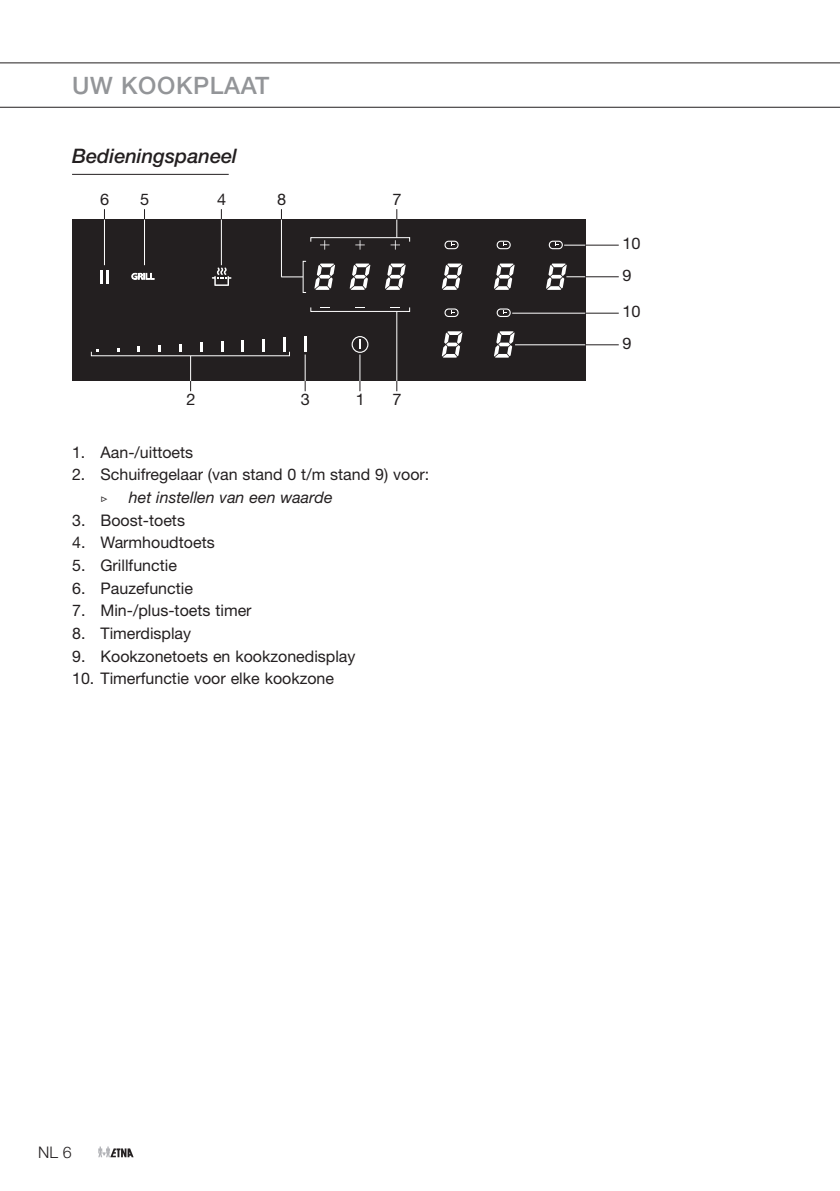
<style>
.page{position:relative;width:840px;height:1191px;background:#fff}
.page>*{position:absolute;margin:0;border:0;box-sizing:border-box;transform-origin:0 0}
.t1{font:500 24px "Helvetica Neue";letter-spacing:.025em;color:#939598}
.t2{font:italic 500 20px "Helvetica Neue";color:#231f20}
.t3{font:16px "Helvetica Neue";color:#231f20}
.t4{font:italic 16px "Helvetica Neue";color:#231f20}
.t5{font:16px "Helvetica Neue LTW1 G";color:#231f20}
.t6{font:300 16px "Helvetica Neue";color:#231f20}
.t7{font:16px "Garamond Premr Pro";color:#231f20}
</style>
<div class="page">
<hr style="left:0;top:62px;width:839px;height:1px;background:#231f20">
<hr style="left:0;top:107px;width:839px;height:1px;background:#231f20">
<svg style="left:98px;top:1146px;width:35px;height:11px"></svg>
<hr style="left:72px;top:174px;width:156px;height:1px;background:#231f20">
<div style="left:72px;top:219px;width:513px;height:162px;background:#231f20"></div>
<svg style="left:314px;top:263px;width:21px;height:27px"></svg>
<svg style="left:320px;top:242px;width:9px;height:8px"></svg>
<svg style="left:349px;top:263px;width:21px;height:27px"></svg>
<svg style="left:355px;top:242px;width:9px;height:8px"></svg>
<svg style="left:385px;top:263px;width:20px;height:27px"></svg>
<svg style="left:441px;top:263px;width:21px;height:27px"></svg>
<svg style="left:494px;top:263px;width:20px;height:27px"></svg>
<svg style="left:441px;top:331px;width:21px;height:27px"></svg>
<svg style="left:494px;top:331px;width:20px;height:27px"></svg>
<svg style="left:137px;top:347px;width:3px;height:4px"></svg>
<svg style="left:158px;top:345px;width:3px;height:6px"></svg>
<svg style="left:179px;top:344px;width:3px;height:7px"></svg>
<svg style="left:200px;top:343px;width:3px;height:8px"></svg>
<svg style="left:221px;top:342px;width:2px;height:9px"></svg>
<svg style="left:241px;top:340px;width:3px;height:11px"></svg>
<svg style="left:262px;top:339px;width:3px;height:12px"></svg>
<hr style="left:283px;top:338px;width:3px;height:14px;background:#fff">
<hr style="left:303px;top:337px;width:3px;height:15px;background:#fff">
<svg style="left:212px;top:267px;width:19px;height:19px"></svg>
<svg style="left:131px;top:273px;width:24px;height:7px"></svg>
<svg style="left:100px;top:270px;width:8px;height:13px"></svg>
<div style="left:444px;top:241px;width:14px;height:8px;border:1px solid #fff;border-radius:4px"></div>
<div style="left:496px;top:241px;width:14px;height:8px;border:1px solid #fff;border-radius:4px"></div>
<div style="left:548px;top:241px;width:14px;height:8px;border:1px solid #fff;border-radius:4px"></div>
<div style="left:444px;top:308px;width:14px;height:9px;border:1px solid #fff;border-radius:4px"></div>
<div style="left:496px;top:308px;width:14px;height:9px;border:1px solid #fff;border-radius:4px"></div>
<svg style="left:351px;top:336px;width:17px;height:55px"></svg>
<svg style="left:190px;top:356px;width:1px;height:35px"></svg>
<svg style="left:304px;top:354px;width:1px;height:37px"></svg>
<hr style="left:396px;top:312px;width:1px;height:69px;background:#fff">
<svg style="left:564px;top:245px;width:20px;height:1px"></svg>
<hr style="left:584px;top:245px;width:34px;height:1px;background:#231f20">
<hr style="left:512px;top:313px;width:73px;height:1px;background:#fff">
<hr style="left:584px;top:313px;width:34px;height:1px;background:#231f20">
<svg style="left:546px;top:263px;width:39px;height:27px"></svg>
<hr style="left:584px;top:276px;width:34px;height:1px;background:#231f20">
<hr style="left:514px;top:344px;width:71px;height:1px;background:#fff">
<hr style="left:584px;top:344px;width:34px;height:1px;background:#231f20">
<div style="left:310px;top:307px;width:99px;height:5px;border:1px solid #fff"></div>
<svg style="left:390px;top:209px;width:10px;height:41px"></svg>
<div style="left:310px;top:237px;width:99px;height:5px;border:1px solid #fff"></div>
<hr style="left:104px;top:219px;width:1px;height:46px;background:#fff">
<hr style="left:144px;top:219px;width:1px;height:46px;background:#fff">
<hr style="left:221px;top:219px;width:1px;height:46px;background:#fff">
<hr style="left:281px;top:219px;width:1px;height:58px;background:#fff">
<svg style="left:281px;top:276px;width:22px;height:1px"></svg>
<h1 class="t1" style="left:72px;top:72px;width:199px">UW KOOKPLAAT</h1>
<p class="t2" style="left:72px;top:144px;width:166px">Bedieningspaneel</p>
<p class="t5" style="left:100px;top:189px;width:11px">6</p>
<p class="t5" style="left:140px;top:189px;width:11px">5</p>
<p class="t5" style="left:217px;top:189px;width:11px">4</p>
<p class="t5" style="left:277px;top:189px;width:11px">8</p>
<p class="t5" style="left:392px;top:189px;width:11px">7</p>
<p class="t5" style="left:186px;top:389px;width:11px">2</p>
<p class="t5" style="left:301px;top:389px;width:11px">3</p>
<p class="t5" style="left:355px;top:389px;width:11px">1</p>
<p class="t5" style="left:392px;top:389px;width:11px">7</p>
<p class="t3" style="left:72px;top:442px;width:123px">1. Aan-/uittoets</p>
<p class="t3" style="left:72px;top:465px;width:358px">2. Schuifregelaar (van stand 0 t/m stand 9) voor:</p>
<p class="t7" style="left:100px;top:488px;width:9px">▷</p>
<p class="t4" style="left:129px;top:488px;width:205px">het instellen van een waarde</p>
<p class="t3" style="left:72px;top:510px;width:114px">3. Boost-toets</p>
<p class="t3" style="left:72px;top:533px;width:144px">4. Warmhoudtoets</p>
<p class="t3" style="left:72px;top:556px;width:106px">5. Grillfunctie</p>
<p class="t3" style="left:72px;top:578px;width:122px">6. Pauzefunctie</p>
<p class="t3" style="left:72px;top:601px;width:181px">7. Min-/plus-toets timer</p>
<p class="t3" style="left:72px;top:624px;width:121px">8. Timerdisplay</p>
<p class="t3" style="left:72px;top:646px;width:285px">9. Kookzonetoets en kookzonedisplay</p>
<p class="t3" style="left:72px;top:669px;width:263px">10. Timerfunctie voor elke kookzone</p>
<p class="t6" style="left:38px;top:1142px;width:35px">NL 6</p>
<p class="t5" style="left:622px;top:233px;width:20px">10</p>
<p class="t5" style="left:622px;top:265px;width:11px">9</p>
<p class="t5" style="left:622px;top:301px;width:20px">10</p>
<p class="t5" style="left:622px;top:333px;width:11px">9</p>
</div>
